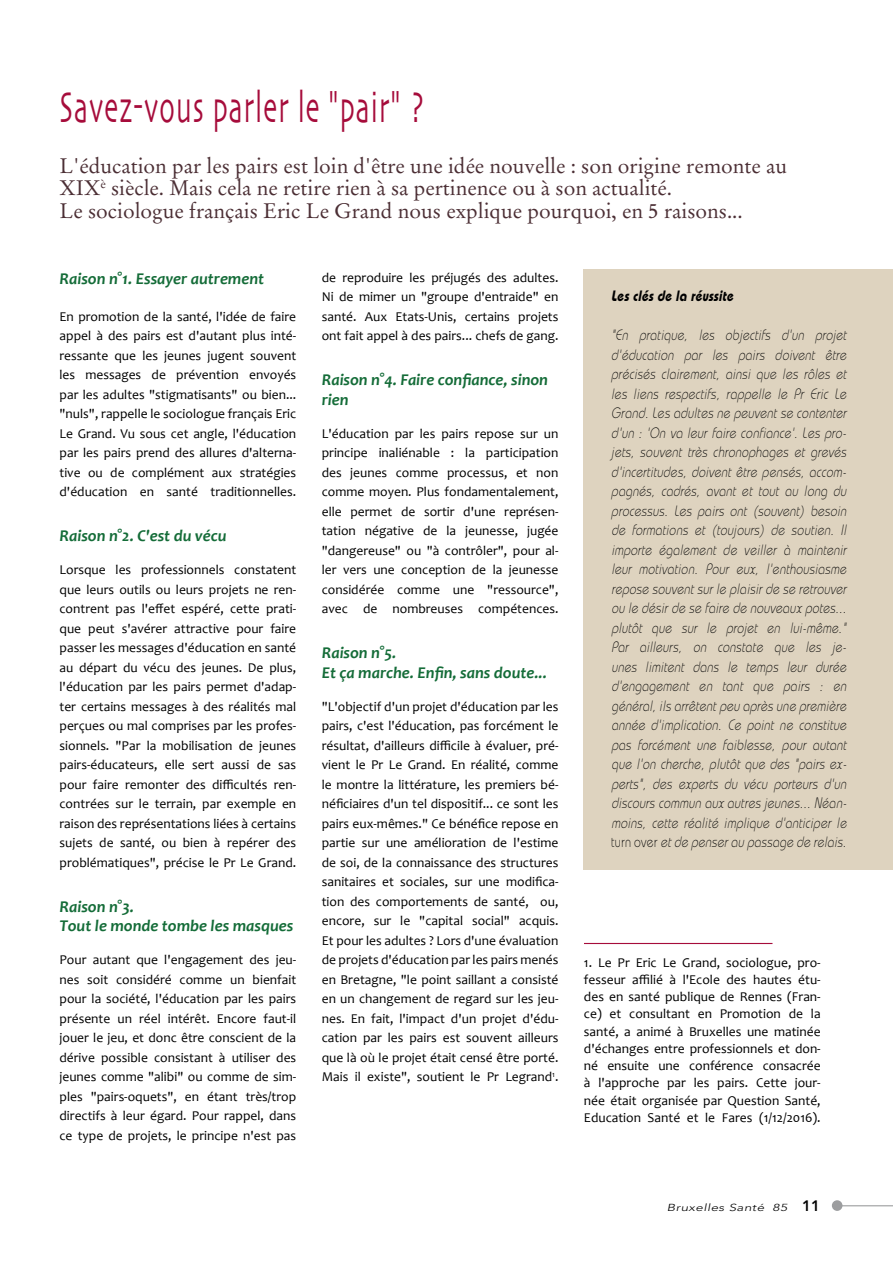
<style>
.page{position:relative;width:893px;height:1263px;background:#fff}
.page>*{position:absolute;margin:0;border:0;box-sizing:border-box;transform-origin:0 0}
.t1{font:45px "Skia";letter-spacing:.04em;color:#a60c3b;scale:.6 1}
.t2{font:21px/22.5px "Stempel Garamond";color:#4b2e34}
.t3{font:italic 700 16.5px/19.5px "Candara";color:#146c38}
.t4{font:italic 300 15px/19.5px "Bauhaus";letter-spacing:.03em;color:#000;text-align:justify;scale:.8 1}
.t5{font:italic 700 15px "Bauhaus";color:#000;scale:.8 1}
.t6{font:13.5px/19.5px "Candara";color:#000;text-align:justify}
.t7{font:italic 300 10.2px "Avenir";letter-spacing:.03em;color:#000;scale:1.33 1}
.s1{font-style:normal}
.s2{font-weight:800;font-style:normal;font-size:15px}
</style>
<div class="page">
<hr style="left:837px;top:1205px;width:56px;height:1px;background:#9c9d9f">
<div style="left:832px;top:1200px;width:10px;height:11px;background:#9c9d9f;border-radius:50%"></div>
<div style="left:584px;top:269px;width:309px;height:601px;background:#ded3bf"></div>
<hr style="left:584px;top:943px;width:188px;height:1px;background:#a60c3b">
<h1 class="t1" style="left:60px;top:87px;width:610px">Savez-vous parler le "pair" ?</h1>
<h2 class="t2" style="left:60px;top:154px;width:729px">L'éducation par les pairs est loin d'être une idée nouvelle : son origine remonte au<br>XIX<sup>è</sup> siècle. Mais cela ne retire rien à sa pertinence ou à son actualité.<br>Le sociologue français Eric Le Grand nous explique pourquoi, en 5 raisons...</h2>
<p class="t3" style="left:60px;top:268px;width:206px">Raison n°1. Essayer autrement</p>
<p class="t6" style="left:60px;top:306px;width:238px">En promotion de la santé, l'idée de faire appel à des pairs est d'autant plus inté&shy;ressante que les jeunes jugent souvent les messages de prévention envoyés par les adultes "stigmatisants" ou bien... "nuls", rappelle le sociologue français Eric Le Grand. Vu sous cet angle, l'éducation par les pairs prend des allures d'alterna&shy;tive ou de complément aux stratégies d'éducation en santé traditionnelles.</p>
<p class="t3" style="left:60px;top:526px;width:169px">Raison n°2. C'est du vécu</p>
<p class="t6" style="left:60px;top:560px;width:238px">Lorsque les professionnels constatent que leurs outils ou leurs projets ne ren&shy;contrent pas l'effet espéré, cette prati&shy;que peut s'avérer attractive pour faire passer les messages d'éducation en santé au départ du vécu des jeunes. De plus, l'éducation par les pairs permet d'adap&shy;ter certains messages à des réalités mal perçues ou mal comprises par les profes&shy;sionnels. "Par la mobilisation de jeunes pairs-éducateurs, elle sert aussi de sas pour faire remonter des difficultés ren&shy;contrées sur le terrain, par exemple en raison des représentations liées à certains sujets de santé, ou bien à repérer des problématiques", précise le Pr Le Grand.</p>
<p class="t3" style="left:60px;top:896px;width:235px">Raison n°3.<br>Tout le monde tombe les masques</p>
<p class="t6" style="left:60px;top:950px;width:238px">Pour autant que l'engagement des jeu&shy;nes soit considéré comme un bienfait pour la société, l'éducation par les pairs présente un réel intérêt. Encore faut-il jouer le jeu, et donc être conscient de la dérive possible consistant à utiliser des jeunes comme "alibi" ou comme de sim&shy;ples "pairs-oquets", en étant très/trop directifs à leur égard. Pour rappel, dans ce type de projets, le principe n'est pas</p>
<p class="t6" style="left:584px;top:953px;width:238px;line-height:17.2px">1. Le Pr Eric Le Grand, sociologue, pro&shy;fesseur affilié à l'Ecole des hautes étu&shy;des en santé publique de Rennes (Fran&shy;ce) et consultant en Promotion de la santé, a animé à Bruxelles une matinée d'échanges entre professionnels et don&shy;né ensuite une conférence consacrée à l'approche par les pairs. Cette jour&shy;née était organisée par Question Santé, Education Santé et le Fares (1/12/2016).</p>
<p class="t6" style="left:322px;top:267px;width:238px">de reproduire les préjugés des adultes.<br>Ni de mimer un "groupe d'entraide" en santé. Aux Etats-Unis, certains projets ont fait appel à des pairs... chefs de gang.</p>
<p class="t3" style="left:322px;top:370px;width:228px">Raison n°4. Faire confiance, sinon rien</p>
<p class="t6" style="left:322px;top:423px;width:238px">L'éducation par les pairs repose sur un principe inaliénable : la participation des jeunes comme processus, et non comme moyen. Plus fondamentalement, elle permet de sortir d'une représen&shy;tation négative de la jeunesse, jugée "dangereuse" ou "à contrôler", pour al&shy;ler vers une conception de la jeunesse considérée comme une "ressource", avec de nombreuses compétences.</p>
<p class="t3" style="left:322px;top:643px;width:227px">Raison n°5.<br>Et ça marche. Enfin, sans doute...</p>
<p class="t6" style="left:322px;top:696px;width:238px">"L'objectif d'un projet d'éducation par les pairs, c'est l'éducation, pas forcément le résultat, d'ailleurs difficile à évaluer, pré&shy;vient le Pr Le Grand. En réalité, comme le montre la littérature, les premiers bé&shy;néficiaires d'un tel dispositif... ce sont les pairs eux-mêmes." Ce bénéfice repose en partie sur une amélioration de l'estime de soi, de la connaissance des structures sanitaires et sociales, sur une modifica&shy;tion des comportements de santé, ou, encore, sur le "capital social" acquis.<br>Et pour les adultes ? Lors d'une évaluation de projets d'éducation par les pairs menés en Bretagne, "le point saillant a consisté en un changement de regard sur les jeu&shy;nes. En fait, l'impact d'un projet d'édu&shy;cation par les pairs est souvent ailleurs que là où le projet était censé être porté.<br>Mais il existe", soutient le Pr Legrand<sup>1</sup>.</p>
<p class="t5" style="left:611px;top:287px;width:158px">Les clés de la réussite</p>
<p class="t4" style="left:611px;top:325px;width:299px">"En pratique, les objectifs d'un projet d'éducation par les pairs doivent être précisés clairement, ainsi que les rôles et les liens respectifs, rappelle le Pr Eric Le Grand. Les adultes ne peuvent se contenter d'un : 'On va leur faire confiance'. Les pro&shy;jets, souvent très chronophages et grevés d'incertitudes, doivent être pensés, accom&shy;pagnés, cadrés, avant et tout au long du processus. Les pairs ont (souvent) besoin de formations et (toujours) de soutien. Il importe également de veiller à maintenir leur motivation. Pour eux, l'enthousiasme repose souventsurle plaisirde se retrouver ou le désirde se faire de nouveaux potes... plutôt que sur le projet en lui-même." Par ailleurs, on constate que les je&shy;unes limitent dans le temps leur durée d'engagement en tant que pairs : en général,ils arrêtentpeu après une première année d'implication. Ce point ne constitue pas forcément une faiblesse, pour autant que l'on cherche, plutôt que des "pairs ex&shy;perts", des experts du vécu porteurs d'un discours commun aux autres jeunes... Néan&shy;moins, cette réalité implique d'anticiper le <span class="s1">t u r n o v e r</span> etde penserau passage de relais.</p>
<p class="t7" style="left:667px;top:1201px;width:117px">Bruxelles Santé 85 <span class="s2">11</span></p>
</div>
